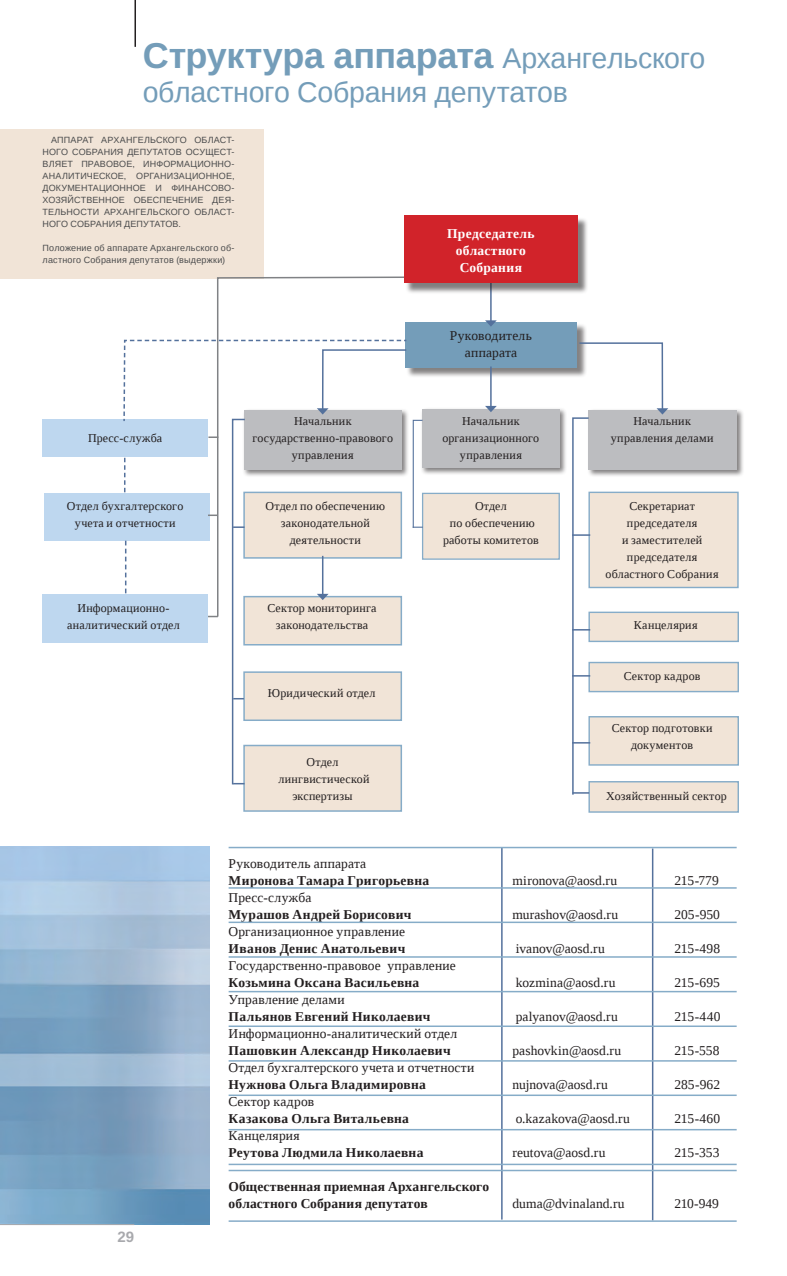
<style>
.page{position:relative;width:787px;height:1276px;background:#fff}
.page>*{position:absolute;margin:0;border:0;box-sizing:border-box;transform-origin:0 0}
.t1{font:700 36px "Liberation Sans";letter-spacing:-.005em;color:#749db9}
.t2{font:28.5px "Liberation Sans";color:#749db9}
.t3{font:700 15px "Liberation Sans";color:#a8a9ad}
.t4{font:700 13.5px/17px "Liberation Serif";letter-spacing:.02em;color:#231f20}
.t5{font:13.5px/17px "Liberation Serif";letter-spacing:.005em;color:#231f20;text-align:center}
.t6{font:700 13.5px/17px "Liberation Serif";letter-spacing:.02em;color:#fff;text-align:center}
.t7{font:12px/17px "Liberation Serif";letter-spacing:.015em;color:#231f20;text-align:center}
.t8{font:9px/12px "Liberation Sans";letter-spacing:.015em;color:#4b4c4d;text-align:justify}
.t9{font:9px/12px "Liberation Sans";letter-spacing:.035em;color:#4b4c4d}
.s1{font-weight:400;font-size:28.5px}
.s2{font-weight:400}
</style>
<div class="page">
<div style="left:0;top:129px;width:264px;height:149px;background:#f1e4d7"></div>
<svg style="left:216px;top:276px;width:188px;height:63px"></svg>
<img style="left:0;top:846px;width:210px;height:379px">
<div style="left:588px;top:491px;width:150px;height:97px;background:#f1e4d7;border:1px solid #86acc8"></div>
<div style="left:586px;top:408px;width:164px;height:75px;background:#231f20;opacity:.57"></div>
<div style="left:588px;top:410px;width:149px;height:60px;background:#bcbdc0"></div>
<div style="left:420px;top:408px;width:153px;height:73px;background:#231f20;opacity:.57"></div>
<div style="left:422px;top:409px;width:137px;height:59px;background:#bcbdc0"></div>
<div style="left:243px;top:745px;width:159px;height:67px;background:#f1e4d7;border:2px solid #86acc8"></div>
<div style="left:422px;top:493px;width:138px;height:67px;background:#f1e4d7;border:1px solid #86acc8"></div>
<div style="left:588px;top:716px;width:151px;height:49px;background:#f1e4d7;border:1px solid #86acc8"></div>
<div style="left:588px;top:781px;width:151px;height:31px;background:#f1e4d7;border:1px solid #86acc8"></div>
<div style="left:588px;top:611px;width:151px;height:31px;background:#f1e4d7;border:1px solid #86acc8"></div>
<div style="left:588px;top:662px;width:151px;height:30px;background:#f1e4d7;border:1px solid #86acc8"></div>
<div style="left:42px;top:594px;width:166px;height:48px;background:#bed7ef"></div>
<div style="left:44px;top:493px;width:165px;height:48px;background:#bed7ef"></div>
<div style="left:42px;top:419px;width:166px;height:38px;background:#bed7ef"></div>
<div style="left:406px;top:323px;width:187px;height:61px;background:#231f20;opacity:.56"></div>
<div style="left:405px;top:322px;width:171px;height:45px;background:#749db9"></div>
<hr style="left:501px;top:847px;width:1px;height:372px;background:#54719c">
<hr style="left:652px;top:848px;width:1px;height:372px;background:#54719c">
<hr style="left:490px;top:366px;width:1px;height:40px;background:#54719c">
<svg style="left:485px;top:406px;width:12px;height:6px"></svg>
<hr style="left:490px;top:269px;width:1px;height:52px;background:#54719c">
<svg style="left:485px;top:320px;width:12px;height:7px"></svg>
<svg style="left:571px;top:342px;width:97px;height:454px"></svg>
<div style="left:405px;top:217px;width:189px;height:83px;background:#231f20;opacity:.57"></div>
<div style="left:404px;top:215px;width:173px;height:68px;background:#d1232a"></div>
<hr style="left:134px;top:0;width:2px;height:47px;background:#231f20">
<hr style="left:229px;top:887px;width:507px;height:1px;background:#86acc8">
<hr style="left:229px;top:921px;width:507px;height:2px;background:#86acc8">
<hr style="left:229px;top:956px;width:507px;height:1px;background:#86acc8">
<hr style="left:229px;top:991px;width:507px;height:1px;background:#86acc8">
<hr style="left:229px;top:1025px;width:507px;height:2px;background:#86acc8">
<hr style="left:229px;top:1060px;width:507px;height:1px;background:#86acc8">
<hr style="left:229px;top:1094px;width:507px;height:2px;background:#86acc8">
<hr style="left:229px;top:1129px;width:507px;height:1px;background:#86acc8">
<hr style="left:229px;top:1163px;width:507px;height:2px;background:#86acc8">
<hr style="left:229px;top:1169px;width:507px;height:2px;background:#86acc8">
<hr style="left:229px;top:1220px;width:507px;height:1px;background:#86acc8">
<hr style="left:229px;top:847px;width:507px;height:1px;background:#86acc8">
<svg style="left:123px;top:339px;width:300px;height:447px"></svg>
<hr style="left:0;top:1224px;width:134px;height:1px;background:#a8a9ad">
<p class="t1" style="left:143px;top:31px;width:564px">Структура аппарата <span class="s1">Архангельского</span></p>
<p class="t2" style="left:143px;top:76px;width:426px">областного Собрания депутатов</p>
<p class="t8" style="left:43px;top:134px;width:193px;text-indent:8px">Аппарат Архангельского област&shy;ного Собрания депутатов осущест&shy;вляет правовое, информационно&shy;аналитическое, организационное, документационное и финансово&shy;хозяйственное обеспечение дея&shy;тельности Архангельского област&shy;ного Собрания депутатов.</p>
<p class="t9" style="left:43px;top:242px;width:193px">П оложение об аппарате Архангельского об&shy;ластного Собрания депутатов (выдержки)</p>
<p class="t6" style="left:447px;top:225px;width:89px">Председатель областного<br>Собрания</p>
<p class="t5" style="left:450px;top:327px;width:83px">Руководитель аппарата</p>
<p class="t7" style="left:88px;top:430px;width:76px">Пресс-служба</p>
<p class="t7" style="left:67px;top:498px;width:118px">Отдел бухгалтерского учета и отчетности</p>
<p class="t7" style="left:67px;top:600px;width:114px">Информационно&shy;аналитический отдел</p>
<p class="t7" style="left:252px;top:413px;width:142px">Начальник государственно-правового управления</p>
<p class="t7" style="left:442px;top:413px;width:98px">Начальник организационного управления</p>
<p class="t7" style="left:610px;top:413px;width:104px">Начальник управления делами</p>
<p class="t7" style="left:265px;top:498px;width:121px">Отдел по обеспечению законодательной деятельности</p>
<p class="t7" style="left:443px;top:498px;width:97px">Отдел<br>по обеспечению работы комитетов</p>
<p class="t7" style="left:605px;top:498px;width:115px">Секретариат председателя<br>и заместителей председателя областного Собрания</p>
<p class="t7" style="left:267px;top:600px;width:110px">Сектор мониторинга законодательства</p>
<p class="t7" style="left:268px;top:685px;width:109px">Юридический отдел</p>
<p class="t7" style="left:278px;top:753px;width:93px">Отдел лингвистической экспертизы</p>
<p class="t7" style="left:634px;top:617px;width:65px">Канцелярия</p>
<p class="t7" style="left:624px;top:668px;width:78px">Сектор кадров</p>
<p class="t7" style="left:612px;top:719px;width:102px">Сектор подготовки документов</p>
<p class="t7" style="left:606px;top:787px;width:122px">Хозяйственный сектор</p>
<p class="t3" style="left:118px;top:1226px;width:18px">29</p>
<p class="t4" style="left:229px;top:854px;width:247px"><span class="s2">Руководитель аппарата<br></span>Миронова Тамара Григорьевна<br><span class="s2">Пресс-служба<br></span>Мурашов Андрей Борисович<br><span class="s2">Организационное управление<br></span>Иванов Денис Анатольевич<br><span class="s2">Государственно-правовое управление<br></span>Козьмина Оксана Васильевна<br><span class="s2">Управление делами<br></span>Пальянов Евгений Николаевич<br><span class="s2">Информационно-аналитический отдел<br></span>Пашовкин Александр Николаевич<br><span class="s2">Отдел бухгалтерского учета и отчетности<br></span>Нужнова Ольга Владимировна<br><span class="s2">Сектор кадров<br></span>Казакова Ольга Витальевна<br><span class="s2">Канцелярия<br></span>Реутова Людмила Николаевна</p>
<p class="t4" style="left:229px;top:1177px;width:262px">Общественная приемная Архангельского областного Собрания депутатов</p>
<p class="t5" style="left:512px;top:871px;width:106px">mironova@aosd.ru</p>
<p class="t5" style="left:674px;top:871px;width:46px">215-779</p>
<p class="t5" style="left:512px;top:905px;width:107px">murashov@aosd.ru</p>
<p class="t5" style="left:674px;top:905px;width:47px">205-950</p>
<p class="t5" style="left:515px;top:939px;width:91px">ivanov@aosd.ru</p>
<p class="t5" style="left:674px;top:939px;width:47px">215-498</p>
<p class="t5" style="left:515px;top:973px;width:101px">kozmina@aosd.ru</p>
<p class="t5" style="left:674px;top:973px;width:47px">215-695</p>
<p class="t5" style="left:515px;top:1007px;width:104px">palyanov@aosd.ru</p>
<p class="t5" style="left:674px;top:1007px;width:47px">215-440</p>
<p class="t5" style="left:512px;top:1041px;width:110px">pashovkin@aosd.ru</p>
<p class="t5" style="left:674px;top:1041px;width:47px">215-558</p>
<p class="t5" style="left:512px;top:1075px;width:97px">nujnova@aosd.ru</p>
<p class="t5" style="left:674px;top:1075px;width:47px">285-962</p>
<p class="t5" style="left:515px;top:1109px;width:116px">o.kazakova@aosd.ru</p>
<p class="t5" style="left:674px;top:1109px;width:47px">215-460</p>
<p class="t5" style="left:512px;top:1144px;width:94px">reutova@aosd.ru</p>
<p class="t5" style="left:674px;top:1144px;width:46px">215-353</p>
<p class="t5" style="left:512px;top:1195px;width:114px">duma@dvinaland.ru</p>
<p class="t5" style="left:674px;top:1195px;width:46px">210-949</p>
</div>
